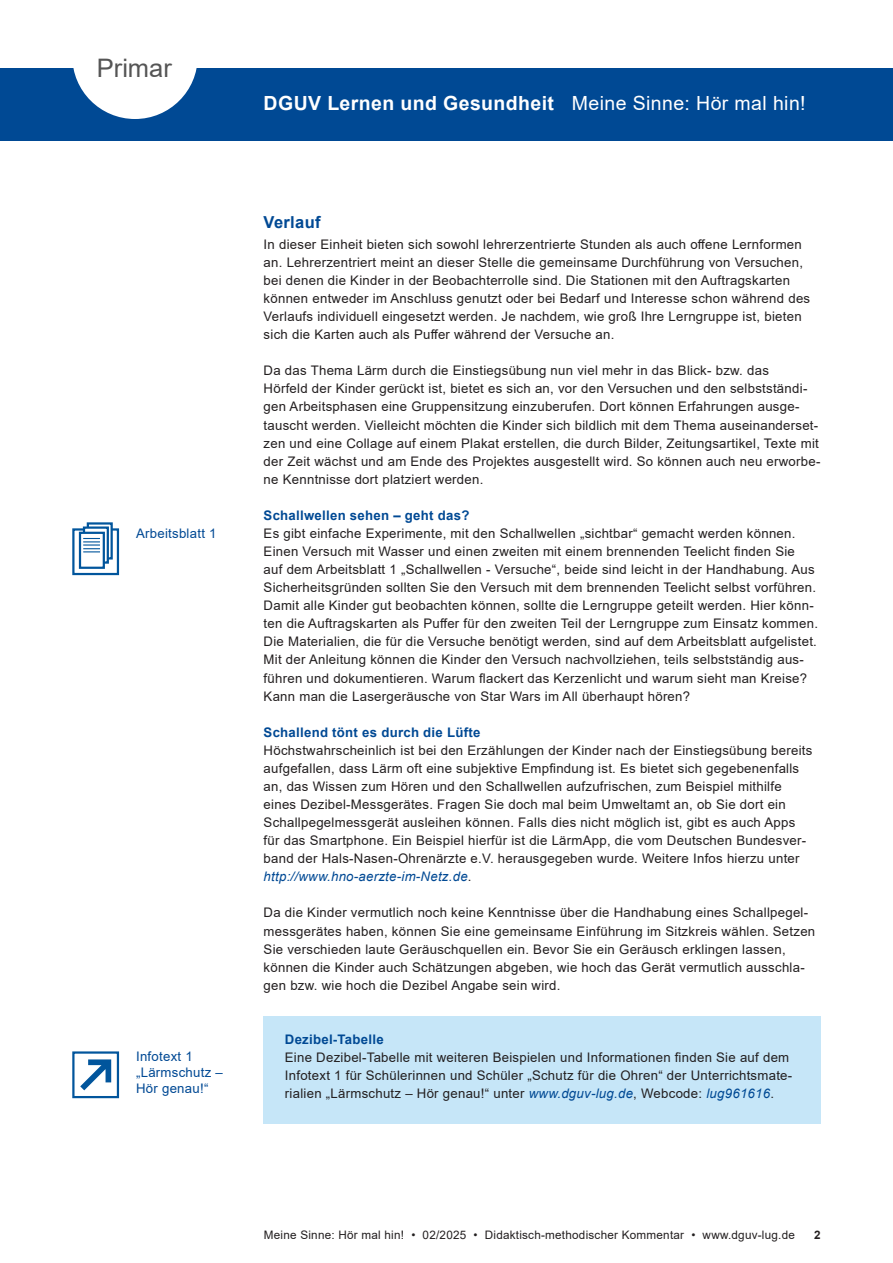
<style>
.page{position:relative;width:893px;height:1263px;background:#fff}
.page>*{position:absolute;margin:0;border:0;box-sizing:border-box;transform-origin:0 0}
.t1{font:25.5px "Arial";color:#555}
.t2{font:700 19.5px "Arial";letter-spacing:.02em;color:#fff}
.t3{font:19.5px "Arial";letter-spacing:.02em;color:#fff}
.Zwischenueberschrift{font:700 16.5px "Arial";letter-spacing:.02em;color:#004994}
.Fliesstext{font:13.2px/18px "Arial";letter-spacing:.02em;color:#231f20}
.Zwischenüberschrift_2__Ordnung{font:700 13.2px "Arial";letter-spacing:.02em;color:#004994}
.hinweis_links{font:13.2px/15.9px "Arial";letter-spacing:.02em;color:#004994}
.t4{font:11.7px "Arial";letter-spacing:.02em;color:#231f20}
.t5{font:700 11.7px "Arial";color:#231f20}
.s1{font-style:italic;color:#004994}
</style>
<div class="page">
<div style="left:0;top:68px;width:893px;height:72px;background:#004994"></div>
<svg style="left:73px;top:68px;width:124px;height:51px"></svg>
<div style="left:264px;top:1016px;width:557px;height:108px;background:#c6e6f8"></div>
<div style="left:72px;top:1051px;width:47px;height:47px;border:2px solid #01559c"></div>
<svg style="left:80px;top:1059px;width:31px;height:31px"></svg>
<div style="left:72px;top:528px;width:47px;height:47px;border:2px solid #01559c"></div>
<div style="left:88px;top:523px;width:24px;height:35px;background:#fff"></div>
<div style="left:87px;top:522px;width:26px;height:37px;border:2px solid #01559c"></div>
<svg style="left:83px;top:526px;width:26px;height:38px"></svg>
<div style="left:79px;top:532px;width:26px;height:37px;background:#fff;border:2px solid #01559c"></div>
<svg style="left:83px;top:538px;width:17px;height:14px"></svg>
<h1 class="t1" style="left:97px;top:50px;width:77px">Primar</h1>
<h2 class="t2" style="left:264px;top:89px;width:292px">DGUV Lernen und Gesundheit</h2>
<h2 class="t3" style="left:572px;top:90px;width:235px">Meine Sinne: Hör mal hin!</h2>
<p class="hinweis_links" style="left:136px;top:525px;width:82px">Arbeitsblatt 1</p>
<p class="hinweis_links" style="left:136px;top:1048px;width:58px">Infotext 1</p>
<p class="hinweis_links" style="left:136px;top:1064px;width:88px">„Lärmschutz –<br>Hör genau!“</p>
<p class="Zwischenueberschrift" style="left:264px;top:210px;width:59px">Verlauf</p>
<p class="Fliesstext" style="left:264px;top:235px;width:540px">In dieser Einheit bieten sich sowohl lehrerzentrierte Stunden als auch offene Lernformen</p>
<p class="Fliesstext" style="left:264px;top:253px;width:541px">an. Lehrerzentriert meint an dieser Stelle die gemeinsame Durchführung von Versuchen,</p>
<p class="Fliesstext" style="left:264px;top:271px;width:528px">bei denen die Kinder in der Beobachterrolle sind. Die Stationen mit den Auftragskarten</p>
<p class="Fliesstext" style="left:264px;top:289px;width:548px">können entweder im Anschluss genutzt oder bei Bedarf und Interesse schon während des</p>
<p class="Fliesstext" style="left:264px;top:307px;width:540px">Verlaufs individuell eingesetzt werden. Je nachdem, wie groß Ihre Lerngruppe ist, bieten</p>
<p class="Fliesstext" style="left:264px;top:325px;width:352px">sich die Karten auch als Puffer während der Versuche an.</p>
<p class="Fliesstext" style="left:264px;top:362px;width:507px">Da das Thema Lärm durch die Einstiegsübung nun viel mehr in das Blick- bzw. das</p>
<p class="Fliesstext" style="left:264px;top:380px;width:558px">Hörfeld der Kinder gerückt ist, bietet es sich an, vor den Versuchen und den selbstständi&shy;gen Arbeitsphasen eine Gruppensitzung einzuberufen. Dort können Erfahrungen ausge&shy;tauscht werden. Vielleicht möchten die Kinder sich bildlich mit dem Thema auseinanderset&shy;zen und eine Collage auf einem Plakat erstellen, die durch Bilder, Zeitungsartikel, Texte mit der Zeit wächst und am Ende des Projektes ausgestellt wird. So können auch neu erworbe&shy;ne Kenntnisse dort platziert werden.</p>
<p class="Zwischenüberschrift_2__Ordnung" style="left:264px;top:506px;width:207px">Schallwellen sehen – geht das?</p>
<p class="Fliesstext" style="left:264px;top:524px;width:533px">Es gibt einfache Experimente, mit den Schallwellen „sichtbar“ gemacht werden können.</p>
<p class="Fliesstext" style="left:264px;top:542px;width:533px">Einen Versuch mit Wasser und einen zweiten mit einem brennenden Teelicht finden Sie</p>
<p class="Fliesstext" style="left:264px;top:560px;width:553px">auf dem Arbeitsblatt 1 „Schallwellen - Versuche“, beide sind leicht in der Handhabung. Aus</p>
<p class="Fliesstext" style="left:264px;top:578px;width:554px">Sicherheitsgründen sollten Sie den Versuch mit dem brennenden Teelicht selbst vorführen.</p>
<p class="Fliesstext" style="left:264px;top:596px;width:556px">Damit alle Kinder gut beobachten können, sollte die Lerngruppe geteilt werden. Hier könn&shy;ten die Auftragskarten als Puffer für den zweiten Teil der Lerngruppe zum Einsatz kommen.</p>
<p class="Fliesstext" style="left:264px;top:633px;width:555px">Die Materialien, die für die Versuche benötigt werden, sind auf dem Arbeitsblatt aufgelistet.</p>
<p class="Fliesstext" style="left:264px;top:651px;width:545px">Mit der Anleitung können die Kinder den Versuch nachvollziehen, teils selbstständig aus&shy;führen und dokumentieren. Warum flackert das Kerzenlicht und warum sieht man Kreise?</p>
<p class="Fliesstext" style="left:264px;top:687px;width:428px">Kann man die Lasergeräusche von Star Wars im All überhaupt hören?</p>
<p class="Zwischenüberschrift_2__Ordnung" style="left:264px;top:723px;width:218px">Schallend tönt es durch die Lüfte</p>
<p class="Fliesstext" style="left:264px;top:741px;width:550px">Höchstwahrscheinlich ist bei den Erzählungen der Kinder nach der Einstiegsübung bereits</p>
<p class="Fliesstext" style="left:264px;top:759px;width:537px">aufgefallen, dass Lärm oft eine subjektive Empfindung ist. Es bietet sich gegebenenfalls</p>
<p class="Fliesstext" style="left:264px;top:777px;width:520px">an, das Wissen zum Hören und den Schallwellen aufzufrischen, zum Beispiel mithilfe</p>
<p class="Fliesstext" style="left:264px;top:795px;width:524px">eines Dezibel-Messgerätes. Fragen Sie doch mal beim Umweltamt an, ob Sie dort ein</p>
<p class="Fliesstext" style="left:264px;top:813px;width:533px">Schallpegelmessgerät ausleihen können. Falls dies nicht möglich ist, gibt es auch Apps</p>
<p class="Fliesstext" style="left:264px;top:831px;width:544px">für das Smartphone. Ein Beispiel hierfür ist die LärmApp, die vom Deutschen Bundesver&shy;band der Hals-Nasen-Ohrenärzte e.V. herausgegeben wurde. Weitere Infos hierzu unter <span class="s1">http://www.hno-aerzte-im-Netz.de</span>.</p>
<p class="Fliesstext" style="left:264px;top:904px;width:553px">Da die Kinder vermutlich noch keine Kenntnisse über die Handhabung eines Schallpegel&shy;messgerätes haben, können Sie eine gemeinsame Einführung im Sitzkreis wählen. Setzen</p>
<p class="Fliesstext" style="left:264px;top:940px;width:524px">Sie verschieden laute Geräuschquellen ein. Bevor Sie ein Geräusch erklingen lassen,</p>
<p class="Fliesstext" style="left:264px;top:958px;width:543px">können die Kinder auch Schätzungen abgeben, wie hoch das Gerät vermutlich ausschla&shy;gen bzw. wie hoch die Dezibel Angabe sein wird.</p>
<p class="Zwischenüberschrift_2__Ordnung" style="left:285px;top:1030px;width:100px">Dezibel-Tabelle</p>
<p class="Fliesstext" style="left:285px;top:1048px;width:506px">Eine Dezibel-Tabelle mit weiteren Beispielen und Informationen finden Sie auf dem</p>
<p class="Fliesstext" style="left:285px;top:1066px;width:509px">Infotext 1 für Schülerinnen und Schüler „Schutz für die Ohren“ der Unterrichtsmate&shy;rialien „Lärmschutz – Hör genau!“ unter <span class="s1">www.dguv-lug.de</span>, Webcode: <span class="s1">lug961616</span>.</p>
<p class="t4" style="left:264px;top:1227px;width:533px">Meine Sinne: Hör mal hin! • 02/2025 • Didaktisch-methodischer Kommentar • www.dguv-lug.de</p>
<p class="t5" style="left:814px;top:1227px;width:8px">2</p>
</div>
